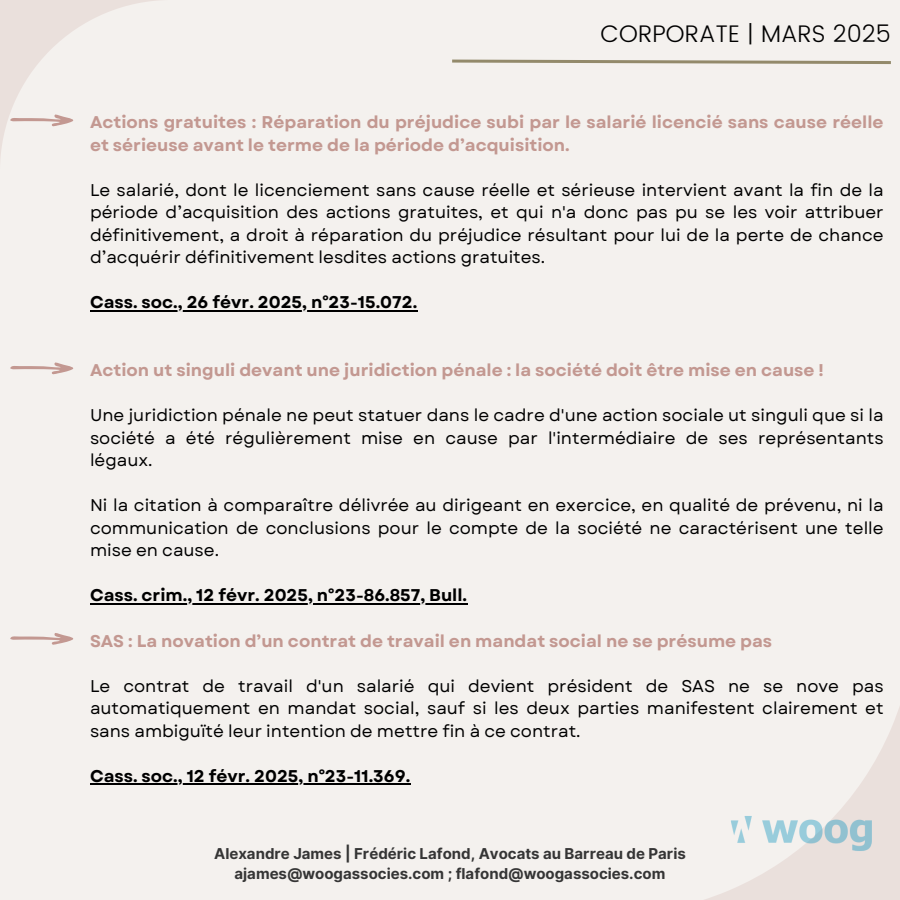
<style>
.page{position:relative;width:900px;height:900px;background:#f4f1ee}
.page>*{position:absolute;margin:0;border:0;box-sizing:border-box;transform-origin:0 0}
.t1{font:300 24px "Poppins";color:#000}
.t2{font:17px/22.5px "Garet";color:#000;text-align:justify}
.t3{font:700 17px/22.5px "Garet";color:#c39891}
.t4{font:700 17px "Garet";color:#000}
.t5{font:700 15px "Inter";color:#353535}
</style>
<div class="page">
<svg style="left:705px;top:707px;width:195px;height:193px"></svg>
<img style="left:719px;top:810px;width:165px;height:46px">
<svg style="left:0;top:0;width:157px;height:157px"></svg>
<hr style="left:90px;top:310px;width:327px;height:1px;background:#000">
<svg style="left:10px;top:362px;width:64px;height:13px"></svg>
<svg style="left:452px;top:59px;width:439px;height:5px"></svg>
<hr style="left:90px;top:603px;width:377px;height:1px;background:#000">
<hr style="left:90px;top:783px;width:320px;height:2px;background:#000">
<svg style="left:10px;top:633px;width:64px;height:12px"></svg>
<h3 class="t1" style="left:601px;top:19px;width:292px">CORPORATE | MARS 2025</h3>
<h1 class="t3" style="left:90px;top:111px;width:795px">Actions gratuites : Réparation du préjudice subi par le salarié licencié sans cause réelle et sérieuse avant le terme de la période d’acquisition.</h1>
<p class="t2" style="left:90px;top:179px;width:795px">Le salarié, dont le licenciement sans cause réelle et sérieuse intervient avant la fin de la période d’acquisition des actions gratuites, et qui n'a donc pas pu se les voir attribuer définitivement, a droit à réparation du préjudice résultant pour lui de la perte de chance d’acquérir définitivement lesdites actions gratuites.</p>
<h2 class="t4" style="left:90px;top:290px;width:329px">Cass. soc., 26 févr. 2025, n°23-15.072.</h2>
<h2 class="t3" style="left:90px;top:359px;width:735px">Action ut singuli devant une juridiction pénale : la société doit être mise en cause !</h2>
<p class="t2" style="left:90px;top:404px;width:795px">Une juridiction pénale ne peut statuer dans le cadre d'une action sociale ut singuli que si la société a été régulièrement mise en cause par l'intermédiaire de ses représentants légaux.</p>
<h2 class="t2" style="left:90px;top:494px;width:795px">Ni la citation à comparaître délivrée au dirigeant en exercice, en qualité de prévenu, ni la communication de conclusions pour le compte de la société ne caractérisent une telle mise en cause.</h2>
<h3 class="t4" style="left:90px;top:583px;width:379px">Cass. crim., 12 févr. 2025, n°23-86.857, Bull.</h3>
<h3 class="t3" style="left:90px;top:630px;width:684px">SAS : La novation d’un contrat de travail en mandat social ne se présume pas</h3>
<h2 class="t2" style="left:90px;top:675px;width:795px">Le contrat de travail d'un salarié qui devient président de SAS ne se nove pas automatiquement en mandat social, sauf si les deux parties manifestent clairement et sans ambiguïté leur intention de mettre fin à ce contrat.</h2>
<p class="t4" style="left:90px;top:764px;width:322px">Cass. soc., 12 févr. 2025, n°23-11.369.</p>
<p class="t5" style="left:214px;top:845px;width:473px">Alexandre James | Frédéric Lafond, Avocats au Barreau de Paris</p>
<p class="t5" style="left:235px;top:864px;width:432px">ajames@woogassocies.com ; flafond@woogassocies.com</p>
</div>
